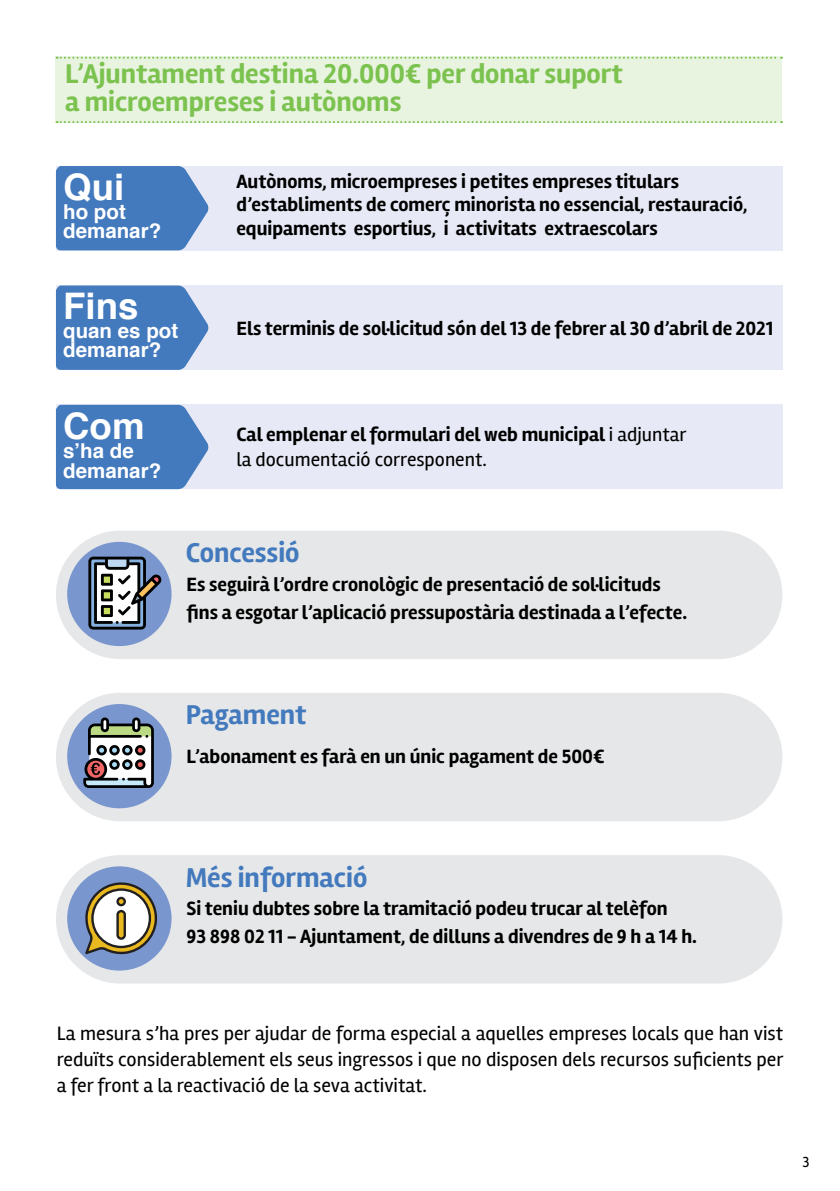
<style>
.page{position:relative;width:840px;height:1191px;background:#fff}
.page>*{position:absolute;margin:0;border:0;box-sizing:border-box;transform-origin:0 0}
.t1{font:700 36.6px "Helvetica";color:#fff}
.t2{font:700 28px/28px "Rambla";color:#7bc24e}
.t3{font:700 28px "Rambla";color:#4379bd}
.t4{font:700 20.6px/19px "Helvetica";color:#fff}
.t5{font:20px/26px "Rambla";color:#000;text-align:justify}
.t6{font:700 19.8px/23.8px "Rambla";color:#000}
.t7{font:15px "Rambla";color:#000}
.s1{font-weight:400}
</style>
<div class="page">
<div style="left:56px;top:530px;width:726px;height:129px;background:#e6e7e8;border-radius:64px"></div>
<div style="left:56px;top:693px;width:726px;height:128px;background:#e6e7e8;border-radius:64px"></div>
<div style="left:56px;top:855px;width:726px;height:128px;background:#e6e7e8;border-radius:64px"></div>
<div style="left:56px;top:285px;width:726px;height:85px;background:#e7eaf6"></div>
<div style="left:56px;top:405px;width:726px;height:84px;background:#e7eaf6"></div>
<div style="left:56px;top:166px;width:726px;height:84px;background:#e7eaf6"></div>
<svg style="left:56px;top:166px;width:152px;height:84px;background:#4f81c1"></svg>
<svg style="left:56px;top:285px;width:152px;height:85px;background:#5082c1"></svg>
<svg style="left:56px;top:405px;width:152px;height:84px;background:#4f81c1"></svg>
<div style="left:67px;top:542px;width:104px;height:104px;background:#7997ce;border-radius:50%"></div>
<div style="left:67px;top:704px;width:104px;height:104px;background:#7997ce;border-radius:50%"></div>
<div style="left:67px;top:866px;width:104px;height:104px;background:#7997ce;border-radius:50%"></div>
<div style="left:56px;top:57px;width:725px;height:66px;background:#e8f3e0"></div>
<svg style="left:57px;top:57px;width:724px;height:2px"></svg>
<svg style="left:57px;top:121px;width:724px;height:2px"></svg>
<svg style="left:88px;top:556px;width:74px;height:73px"></svg>
<svg style="left:83px;top:717px;width:71px;height:71px;background:#8c8f90"></svg>
<svg style="left:85px;top:881px;width:73px;height:73px"></svg>
<h2 class="t2" style="left:65px;top:60px;width:558px">L’Ajuntament destina 20.000€ per donar suport a microempreses i autònoms</h2>
<h1 class="t1" style="left:63px;top:157px;width:63px">Qui</h1>
<p class="t4" style="left:63px;top:202px;width:99px">ho pot demanar?</p>
<h1 class="t1" style="left:63px;top:276px;width:77px">Fins</h1>
<p class="t4" style="left:63px;top:321px;width:117px">quan es pot demanar?</p>
<h1 class="t1" style="left:63px;top:397px;width:83px">Com</h1>
<p class="t4" style="left:63px;top:442px;width:99px">s’ha de demanar?</p>
<p class="t6" style="left:236px;top:170px;width:512px">Autònoms, microempreses i petites empreses titulars d’establiments de comerç minorista no essencial, restauració, equipaments esportius, i activitats extraescolars</p>
<p class="t6" style="left:236px;top:316px;width:538px">Els terminis de sol·licitud són del 13 de febrer al 30 d’abril de 2021</p>
<p class="t6" style="left:236px;top:423px;width:451px;line-height:24.8px">Cal emplenar el formulari del web municipal <span class="s1">i adjuntar la documentació corresponent.</span></p>
<h2 class="t3" style="left:186px;top:536px;width:115px">Concessió</h2>
<p class="t6" style="left:186px;top:570px;width:502px;line-height:28px">Es seguirà l’ordre cronològic de presentació de sol·licituds fins a esgotar l’aplicació pressupostària destinada a l’efecte.</p>
<h2 class="t3" style="left:186px;top:698px;width:122px">Pagament</h2>
<p class="t6" style="left:186px;top:745px;width:419px">L’abonament es farà en un únic pagament de 500€</p>
<h2 class="t3" style="left:186px;top:860px;width:183px">Més informació</h2>
<p class="t6" style="left:186px;top:895px;width:511px;line-height:28px">Si teniu dubtes sobre la tramitació podeu trucar al telèfon<br>93 898 02 11 - Ajuntament, de dilluns a divendres de 9 h a 14 h.</p>
<p class="t5" style="left:57px;top:1020px;width:728px">La mesura s’ha pres per ajudar de forma especial a aquelles empreses locals que han vist reduïts considerablement els seus ingressos i que no disposen dels recursos suficients per a fer front a la reactivació de la seva activitat.</p>
<p class="t7" style="left:802px;top:1153px;width:9px">3</p>
</div>
